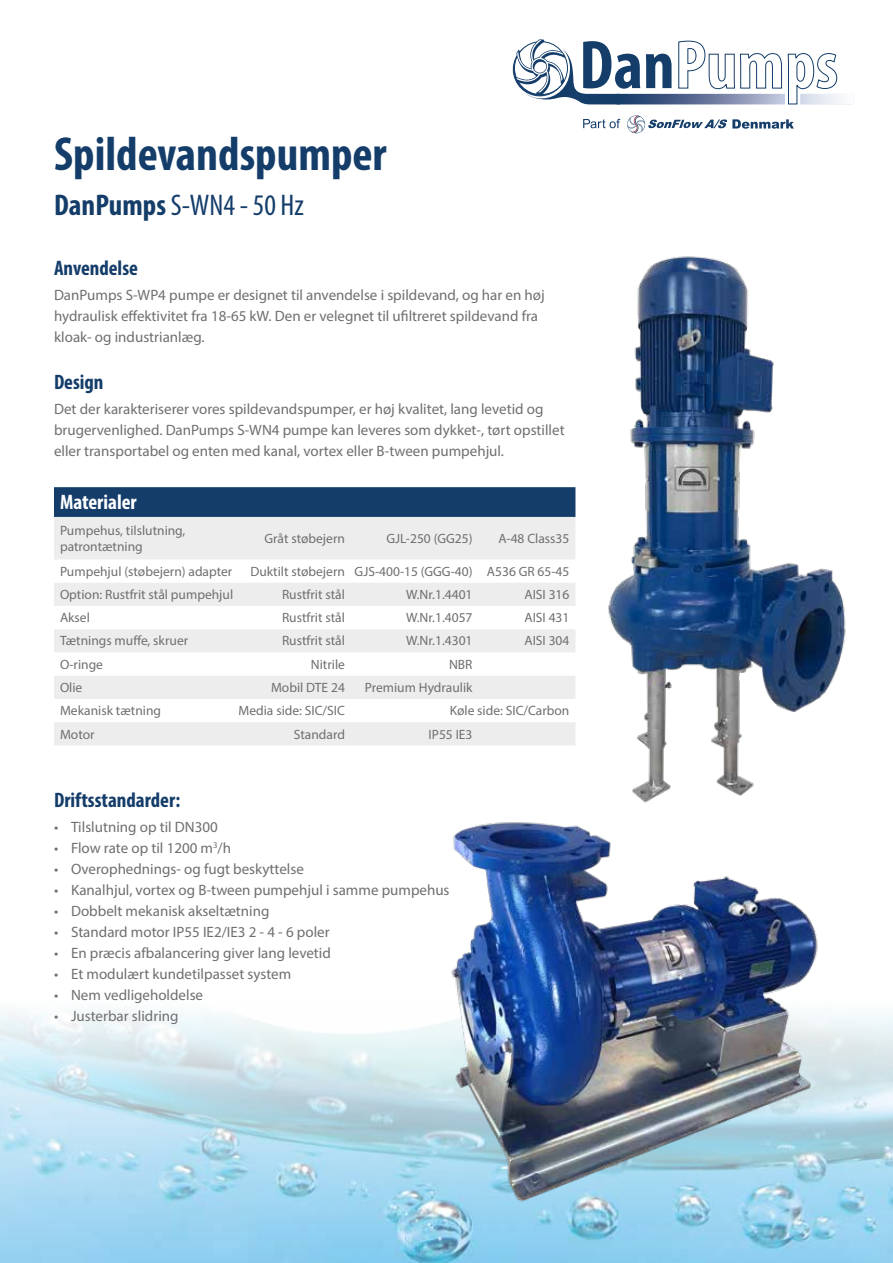
<style>
.page{position:relative;width:893px;height:1263px;background:#fff}
.page>*{position:absolute;margin:0;border:0;box-sizing:border-box;transform-origin:0 0}
.t1{font:700 condensed 48px "Myriad Pro";color:#143d6a}
.t2{font:condensed 30px "Myriad Pro";color:#143d6a}
.t3{font:700 condensed 21px "Myriad Pro";color:#143d6a}
.t4{font:700 condensed 21px "Myriad Pro";color:#fff}
.t5{font:15px/21px "Myriad Pro";color:#706f6f}
.t6{font:13.5px/16.2px "Myriad Pro";color:#706f6f}
.s1{font-weight:700}
</style>
<div class="page">
<img style="left:0;top:1012px;width:893px;height:251px">
<svg style="left:640px;top:94px;width:38px;height:10px"></svg>
<div style="left:800px;top:94px;width:53px;height:10px;background:#f7f8fb"></div>
<svg style="left:515px;top:39px;width:125px;height:65px"></svg>
<svg style="left:646px;top:54px;width:25px;height:34px"></svg>
<svg style="left:678px;top:40px;width:159px;height:65px"></svg>
<svg style="left:627px;top:115px;width:167px;height:18px"></svg>
<svg style="left:583px;top:119px;width:37px;height:9px"></svg>
<img style="left:420px;top:825px;width:430px;height:399px">
<img style="left:479px;top:256px;width:367px;height:569px">
<div style="left:54px;top:487px;width:521px;height:30px;background:#143d6a"></div>
<svg style="left:54px;top:517px;width:521px;height:228px;fill:#ededed"></svg>
<h1 class="t1" style="left:54px;top:124px;width:334px">Spildevandspumper</h1>
<h2 class="t2" style="left:54px;top:187px;width:251px"><span class="s1">DanPumps</span> S-WN4 - 50 Hz</h2>
<h3 class="t3" style="left:54px;top:255px;width:85px">Anvendelse</h3>
<p class="t5" style="left:54px;top:285px;width:492px">DanPumps S-WP4 pumpe er designet til anvendelse i spildevand, og har en høj hydraulisk effektivitet fra 18-65 kW. Den er velegnet til ufiltreret spildevand fra kloak- og industrianlæg.</p>
<h3 class="t3" style="left:54px;top:369px;width:51px">Design</h3>
<p class="t5" style="left:54px;top:398px;width:512px">Det der karakteriserer vores spildevandspumper, er høj kvalitet, lang levetid og brugervenlighed. DanPumps S-WN4 pumpe kan leveres som dykket-, tørt opstillet eller transportabel og enten med kanal, vortex eller B-tween pumpehjul.</p>
<h3 class="t4" style="left:60px;top:489px;width:78px">Materialer</h3>
<p class="t6" style="left:60px;top:522px;width:127px">Pumpehus, tilslutning, patrontætning</p>
<p class="t6" style="left:264px;top:530px;width:82px">Gråt støbejern</p>
<p class="t6" style="left:386px;top:530px;width:88px">GJL-250 (GG25)</p>
<p class="t6" style="left:498px;top:530px;width:73px">A-48 Class35</p>
<p class="t6" style="left:60px;top:563px;width:174px">Pumpehjul (støbejern) adapter</p>
<p class="t6" style="left:250px;top:563px;width:321px">Duktilt støbejern GJS-400-15 (GGG-40) A536 GR 65-45</p>
<p class="t6" style="left:60px;top:586px;width:175px">Option: Rustfrit stål pumpehjul</p>
<p class="t6" style="left:282px;top:586px;width:64px">Rustfrit stål</p>
<p class="t6" style="left:406px;top:586px;width:68px">W.Nr.1.4401</p>
<p class="t6" style="left:524px;top:586px;width:47px">AISI 316</p>
<p class="t6" style="left:60px;top:609px;width:31px">Aksel</p>
<p class="t6" style="left:282px;top:609px;width:64px">Rustfrit stål</p>
<p class="t6" style="left:406px;top:609px;width:68px">W.Nr.1.4057</p>
<p class="t6" style="left:524px;top:609px;width:47px">AISI 431</p>
<p class="t6" style="left:60px;top:632px;width:130px">Tætnings muffe, skruer</p>
<p class="t6" style="left:282px;top:632px;width:64px">Rustfrit stål</p>
<p class="t6" style="left:406px;top:632px;width:68px">W.Nr.1.4301</p>
<p class="t6" style="left:524px;top:632px;width:47px">AISI 304</p>
<p class="t6" style="left:60px;top:656px;width:45px">O-ringe</p>
<p class="t6" style="left:311px;top:656px;width:36px">Nitrile</p>
<p class="t6" style="left:449px;top:656px;width:25px">NBR</p>
<p class="t6" style="left:60px;top:679px;width:24px">Olie</p>
<p class="t6" style="left:271px;top:679px;width:75px">Mobil DTE 24</p>
<p class="t6" style="left:365px;top:679px;width:109px">Premium Hydraulik</p>
<p class="t6" style="left:60px;top:702px;width:103px">Mekanisk tætning</p>
<p class="t6" style="left:238px;top:702px;width:108px">Media side: SIC/SIC</p>
<p class="t6" style="left:450px;top:702px;width:121px">Køle side: SIC/Carbon</p>
<p class="t6" style="left:60px;top:726px;width:36px">Motor</p>
<p class="t6" style="left:294px;top:726px;width:53px">Standard</p>
<p class="t6" style="left:429px;top:726px;width:45px">IP55 IE3</p>
<h3 class="t3" style="left:54px;top:787px;width:128px">Driftsstandarder:</h3>
<p class="t5" style="left:54px;top:816px;width:165px">• Tilslutning op til DN300</p>
<p class="t5" style="left:54px;top:837px;width:179px">• Flow rate op til 1200 m<sup>3</sup>/h</p>
<p class="t5" style="left:54px;top:858px;width:251px">• Overophednings- og fugt beskyttelse</p>
<p class="t5" style="left:54px;top:879px;width:397px">• Kanalhjul, vortex og B-tween pumpehjul i samme pumpehus</p>
<p class="t5" style="left:54px;top:900px;width:217px">• Dobbelt mekanisk akseltætning</p>
<p class="t5" style="left:54px;top:921px;width:277px">• Standard motor IP55 IE2/IE3 2 - 4 - 6 poler</p>
<p class="t5" style="left:54px;top:942px;width:278px">• En præcis afbalancering giver lang levetid</p>
<p class="t5" style="left:54px;top:963px;width:239px">• Et modulært kundetilpasset system</p>
<p class="t5" style="left:54px;top:984px;width:151px">• Nem vedligeholdelse</p>
<p class="t5" style="left:54px;top:1005px;width:126px">• Justerbar slidring</p>
</div>
